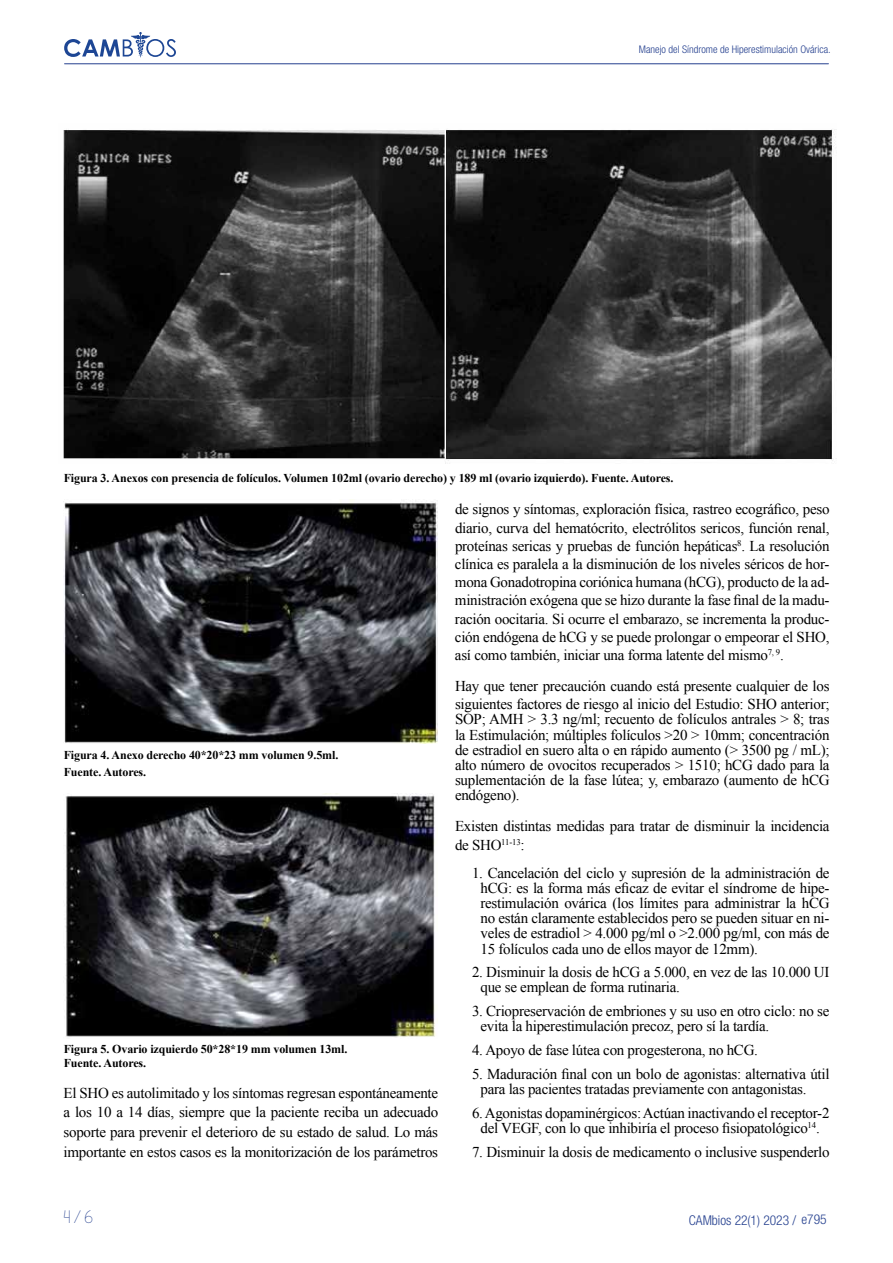
<style>
.page{position:relative;width:893px;height:1263px;background:#fff}
.page>*{position:absolute;margin:0;border:0;box-sizing:border-box;transform-origin:0 0}
.t1{font:300 18px "Dolce Vita";color:#25408f}
.t2{font:15px/15.1px "Times New Roman";letter-spacing:-.02em;color:#000}
.t3{font:300 condensed 13.5px "Helvetica Neue LT Com";color:#25408f}
.t4{font:700 12px/17.2px "Times New Roman";letter-spacing:-.01em;color:#000}
.t5{font:300 condensed 10.5px "Helvetica Neue LT Com";color:#25408f}
</style>
<div class="page">
<hr style="left:65px;top:63px;width:763px;height:1px;background:#25408f">
<svg style="left:64px;top:32px;width:112px;height:25px"></svg>
<img style="left:63px;top:129px;width:774px;height:335px">
<img style="left:64px;top:499px;width:374px;height:245px">
<img style="left:64px;top:793px;width:374px;height:244px">
<p class="t5" style="left:639px;top:43px;width:193px">Manejo del Síndrome de Hiperestimulación Ovárica.</p>
<p class="t4" style="left:64px;top:469px;width:611px">Figura 3. Anexos con presencia de folículos. Volumen 102ml (ovario derecho) y 189 ml (ovario izquierdo). Fuente. Autores.</p>
<p class="t4" style="left:64px;top:746px;width:276px">Figura 4. Anexo derecho 40*20*23 mm volumen 9.5ml.<br>Fuente. Autores.</p>
<p class="t4" style="left:64px;top:1041px;width:285px;line-height:14.4px">Figura 5. Ovario izquierdo 50*28*19 mm volumen 13ml.<br>Fuente. Autores.</p>
<p class="t2" style="left:64px;top:1082px;width:376px;line-height:19.6px;text-align:justify">El SHO es autolimitado y los síntomas regresan espontáneamente a los 10 a 14 días, siempre que la paciente reciba un adecuado soporte para prevenir el deterioro de su estado de salud. Lo más importante en estos casos es la monitorización de los parámetros</p>
<p class="t2" style="left:455px;top:500px;width:376px;line-height:18.1px;text-align:justify">de signos y síntomas, exploración física, rastreo ecográfico, peso diario, curva del hematócrito, electrólitos sericos, función renal, proteínas sericas y pruebas de función hepáticas<sup>8</sup>. La resolución clínica es paralela a la disminución de los niveles séricos de hor&shy;mona Gonadotropina coriónica humana (hCG), producto de la ad&shy;ministración exógena que se hizo durante la fase final de la madu&shy;ración oocitaria. Si ocurre el embarazo, se incrementa la produc&shy;ción endógena de hCG y se puede prolongar o empeorar el SHO, así como también, iniciar una forma latente del mismo<sup>7,</sup> <sup>9</sup>.</p>
<p class="t2" style="left:455px;top:677px;width:376px;line-height:18.1px">Hay que tener precaución cuando está presente cualquier de los siguientes factores de riesgo al inicio del Estudio: SHO anterior;</p>
<p class="t2" style="left:455px;top:712px;width:376px;text-align:justify">SOP; AMH &gt; 3.3 ng/ml; recuento de folículos antrales &gt; 8; tras la Estimulación; múltiples folículos &gt;20 &gt; 10mm; concentración de estradiol en suero alta o en rápido aumento (&gt; 3500 pg / mL); alto número de ovocitos recuperados &gt; 1510; hCG dado para la suplementación de la fase lútea; y, embarazo (aumento de hCG endógeno).</p>
<p class="t2" style="left:455px;top:817px;width:376px;line-height:18.1px">Existen distintas medidas para tratar de disminuir la incidencia de SHO<sup>11-13</sup>:</p>
<p class="t2" style="left:480px;top:865px;width:351px;text-align:justify;text-indent:-9px">1. Cancelación del ciclo y supresión de la administración de hCG: es la forma más eficaz de evitar el síndrome de hipe&shy;restimulación ovárica (los límites para administrar la hCG no están claramente establecidos pero se pueden situar en ni&shy;veles de estradiol &gt; 4.000 pg/ml o &gt;2.000 pg/ml, con más de 15 folículos cada uno de ellos mayor de 12mm).</p>
<p class="t2" style="left:480px;top:964px;width:350px;text-indent:-9px">2. Disminuir la dosis de hCG a 5.000, en vez de las 10.000 UI que se emplean de forma rutinaria.</p>
<p class="t2" style="left:480px;top:1003px;width:351px;text-indent:-9px">3. Criopreservación de embriones y su uso en otro ciclo: no se evita la hiperestimulación precoz, pero sí la tardía.</p>
<p class="t2" style="left:472px;top:1042px;width:288px">4. Apoyo de fase lútea con progesterona, no hCG.</p>
<p class="t2" style="left:480px;top:1066px;width:351px;text-indent:-9px">5. Maduración final con un bolo de agonistas: alternativa útil para las pacientes tratadas previamente con antagonistas.</p>
<p class="t2" style="left:472px;top:1105px;width:359px;text-align:center">6. Agonistas dopaminérgicos: Actúan inactivando el receptor-2 del VEGF, con lo que inhibiría el proceso fisiopatológico<sup>14</sup>.</p>
<p class="t2" style="left:472px;top:1144px;width:359px">7. Disminuir la dosis de medicamento o inclusive suspenderlo</p>
<p class="t1" style="left:64px;top:1208px;width:30px">4 / 6</p>
<p class="t3" style="left:689px;top:1212px;width:139px">CAMbios 22(1) 2023 / e795</p>
</div>
